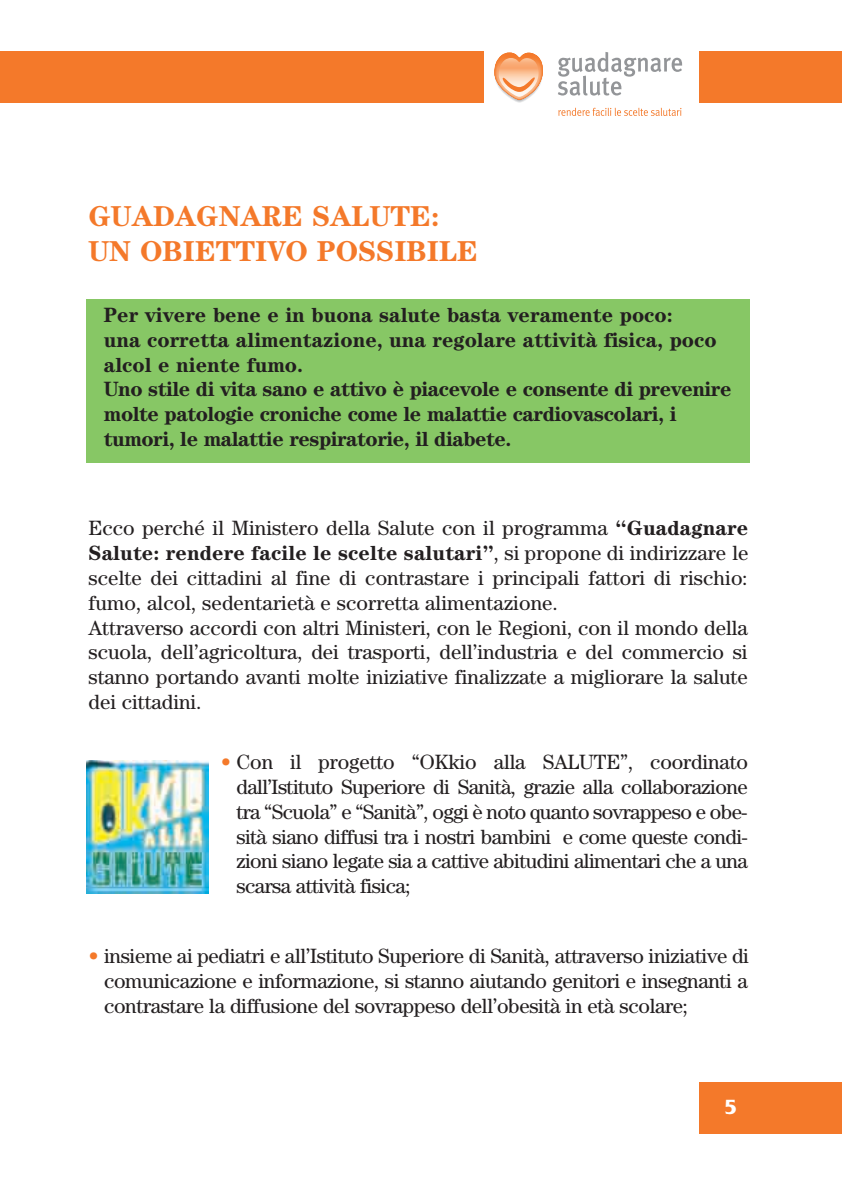
<style>
.page{position:relative;width:842px;height:1191px;background:#fff}
.page>*{position:absolute;margin:0;border:0;box-sizing:border-box;transform-origin:0 0}
.t1{font:700 28.8px/34.6px "Century";color:#f4792a}
.t2{font:700 21.6px "Friz Quadrata";color:#fff}
.t3{font:20.8px/24.8px "Century";color:#231f20;text-align:justify}
.t4{font:700 20.8px/24.8px "Century";letter-spacing:-.025em;color:#231f20}
.s1{font-weight:700}
.s2{font-weight:700;color:#f4792a}
</style>
<div class="page">
<div style="left:87px;top:299px;width:663px;height:163px;background:#87c765"></div>
<div style="left:699px;top:1083px;width:143px;height:51px;background:#f4792a"></div>
<div style="left:0;top:52px;width:842px;height:51px;background:#f4792a"></div>
<img style="left:86px;top:760px;width:123px;height:133px">
<div style="left:485px;top:42px;width:214px;height:81px;background:#fff"></div>
<svg style="left:558px;top:52px;width:124px;height:44px"></svg>
<svg style="left:494px;top:52px;width:49px;height:51px"></svg>
<svg style="left:558px;top:108px;width:123px;height:8px"></svg>
<h1 class="t1" style="left:89px;top:202px;width:391px">GUADAGNARE SALUTE:<br>UN OBIETTIVO POSSIBILE</h1>
<p class="t4" style="left:104px;top:304px;width:629px">Per vivere bene e in buona salute basta veramente poco:<br>una corretta alimentazione, una regolare attività fisica, poco alcol e niente fumo.<br>Uno stile di vita sano e attivo è piacevole e consente di prevenire molte patologie croniche come le malattie cardiovascolari, i tumori, le malattie respiratorie, il diabete.</p>
<p class="t3" style="left:89px;top:517px;width:661px;text-align:left">Ecco perché il Ministero della Salute con il programma <span class="s1">“Guadagnare Salute: rendere facile le scelte salutari”</span>, si propone di indirizzare le scelte dei cittadini al fine di contrastare i principali fattori di rischio: fumo, alcol, sedentarietà e scorretta alimentazione.<br>Attraverso accordi con altri Ministeri, con le Regioni, con il mondo della scuola, dell’agricoltura, dei trasporti, dell’industria e del commercio si stanno portando avanti molte iniziative finalizzate a migliorare la salute dei cittadini.</p>
<p class="t3" style="left:236px;top:751px;width:513px;text-indent:-15px"><span class="s2">•</span> Con il progetto “OKkio alla SALUTE”, coordinato dall’Istituto Superiore di Sanità, grazie alla collaborazione tra “Scuola” e “Sanità”, oggi è noto quanto sovrappeso e obe&shy;sità siano diffusi tra i nostri bambini e come queste condi&shy;zioni siano legate sia a cattive abitudini alimentari che a una scarsa attività fisica;</p>
<p class="t3" style="left:104px;top:945px;width:646px;text-indent:-16px"><span class="s2">•</span> insieme ai pediatri e all’Istituto Superiore di Sanità, attraverso iniziative di comunicazione e informazione, si stanno aiutando genitori e insegnanti a contrastare la diffusione del sovrappeso dell’obesità in età scolare;</p>
<p class="t2" style="left:725px;top:1099px;width:14px">5</p>
</div>
